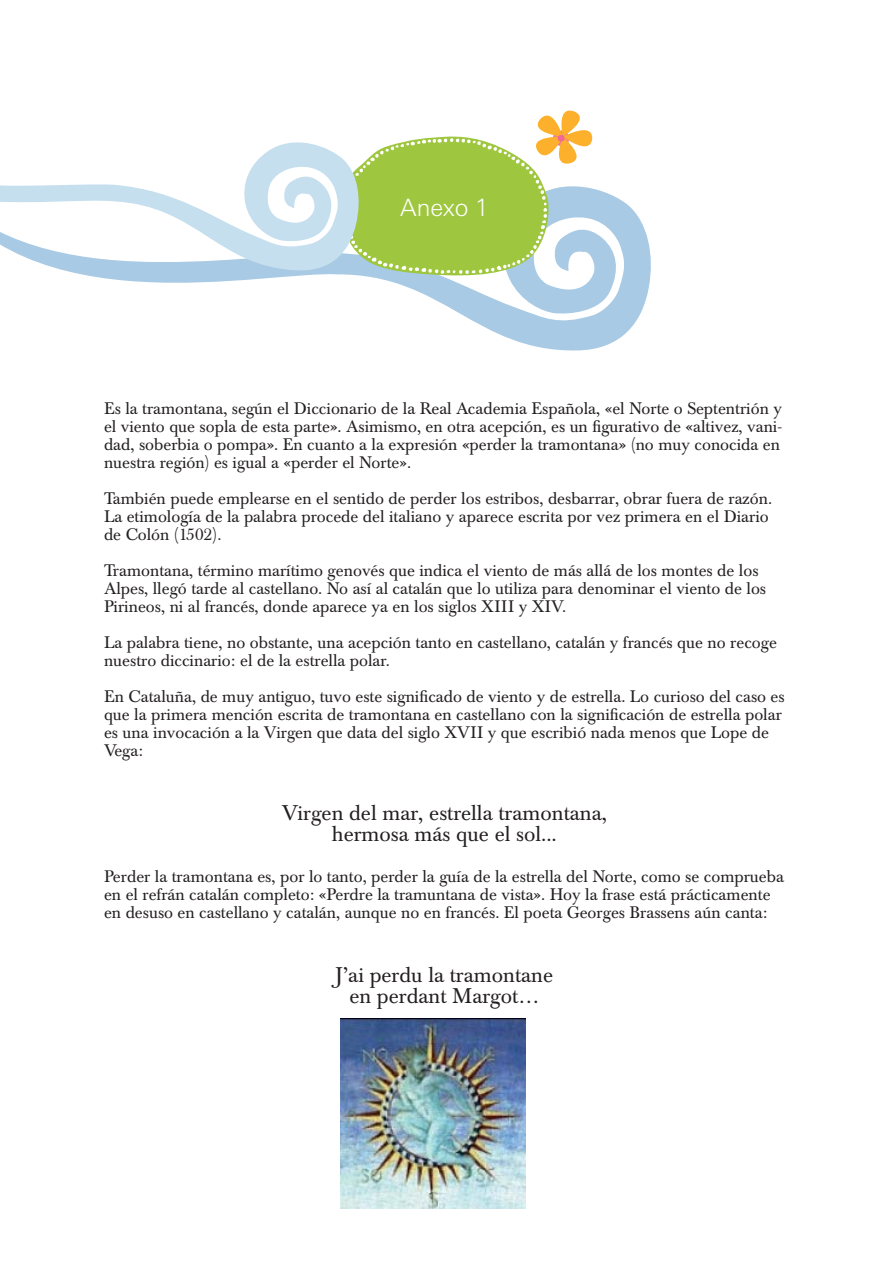
<style>
.page{position:relative;width:893px;height:1263px;background:#fff}
.page>*{position:absolute;margin:0;border:0;box-sizing:border-box;transform-origin:0 0}
.t1{font:300 24px "Linotype Univers Basic";letter-spacing:-.005em;color:#fff}
.t2{font:21px/21px "Baskerville BE";color:#231f20;text-align:center}
.t3{font:16.5px/18px "Baskerville BE";color:#231f20}
</style>
<div class="page">
<svg style="left:71px;top:188px;width:580px;height:163px"></svg>
<img style="left:340px;top:1018px;width:185px;height:191px">
<svg style="left:0;top:142px;width:334px;height:130px"></svg>
<svg style="left:334px;top:110px;width:258px;height:168px"></svg>
<h1 class="t1" style="left:400px;top:199px;width:90px">Anexo 1</h1>
<p class="t3" style="left:104px;top:401px;width:679px">Es la tramontana, según el Diccionario de la Real Academia Española, «el Norte o Septentrión y el viento que sopla de esta parte». Asimismo, en otra acepción, es un figurativo de «altivez, vani&shy;dad, soberbia o pompa». En cuanto a la expresión «perder la tramontana» (no muy conocida en nuestra región) es igual a «perder el Norte».</p>
<p class="t3" style="left:104px;top:491px;width:669px">También puede emplearse en el sentido de perder los estribos, desbarrar, obrar fuera de razón.<br>La etimología de la palabra procede del italiano y aparece escrita por vez primera en el Diario de Colón (1502).</p>
<p class="t3" style="left:104px;top:563px;width:663px">Tramontana, término marítimo genovés que indica el viento de más allá de los montes de los<br>Alpes, llegó tarde al castellano. No así al catalán que lo utiliza para denominar el viento de los<br>Pirineos, ni al francés, donde aparece ya en los siglos XIII y XIV.</p>
<p class="t3" style="left:104px;top:635px;width:674px">La palabra tiene, no obstante, una acepción tanto en castellano, catalán y francés que no recoge nuestro diccinario: el de la estrella polar.</p>
<p class="t3" style="left:104px;top:689px;width:682px">En Cataluña, de muy antiguo, tuvo este significado de viento y de estrella. Lo curioso del caso es que la primera mención escrita de tramontana en castellano con la significación de estrella polar es una invocación a la Virgen que data del siglo XVII y que escribió nada menos que Lope de Vega:</p>
<p class="t2" style="left:282px;top:804px;width:327px">Virgen del mar, estrella tramontana, hermosa más que el sol...</p>
<p class="t3" style="left:104px;top:869px;width:681px">Perder la tramontana es, por lo tanto, perder la guía de la estrella del Norte, como se comprueba en el refrán catalán completo: «Perdre la tramuntana de vista». Hoy la frase está prácticamente en desuso en castellano y catalán, aunque no en francés. El poeta Georges Brassens aún canta:</p>
<p class="t2" style="left:335px;top:966px;width:219px">J’ai perdu la tramontane en perdant Margot…</p>
</div>
